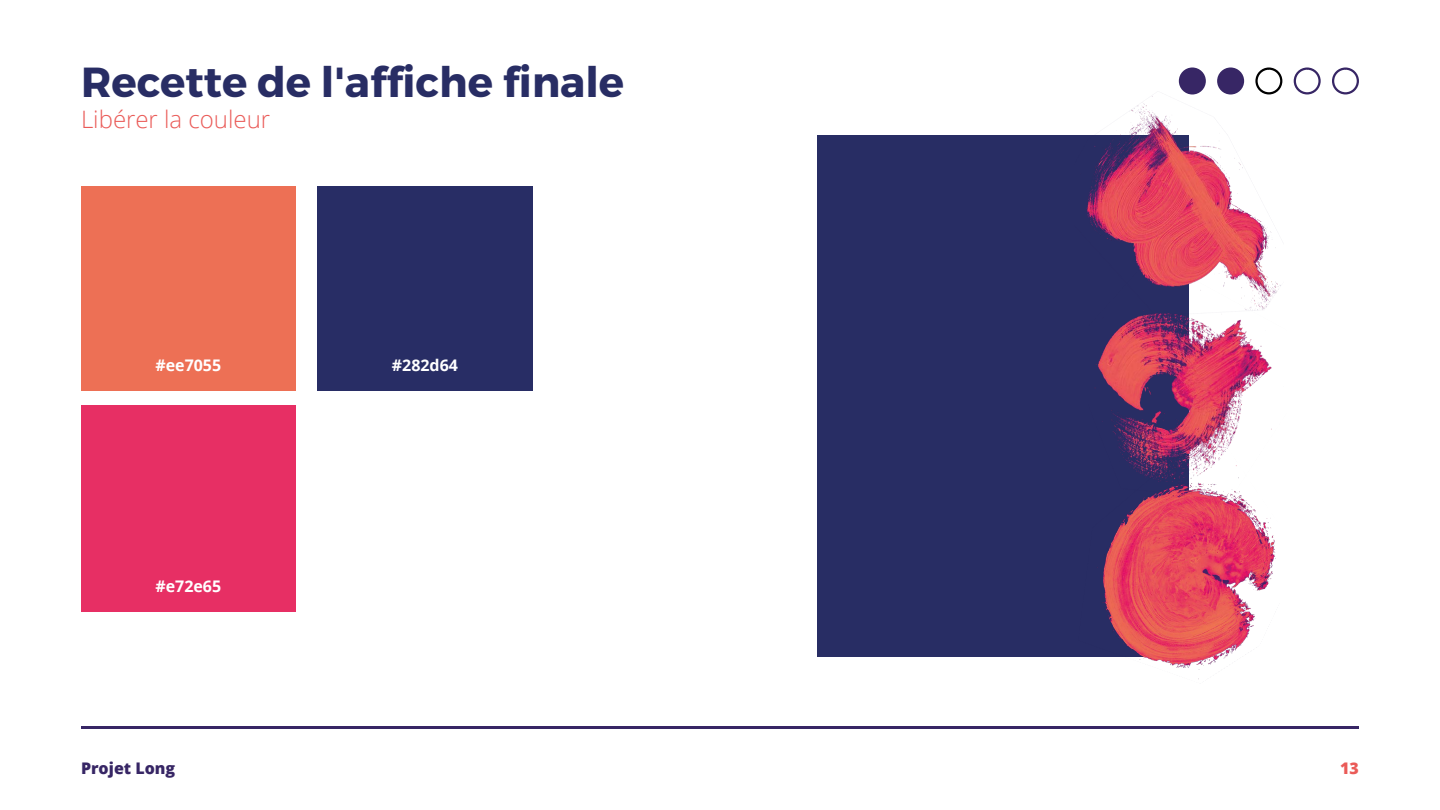
<style>
.page{position:relative;width:1440px;height:810px;background:#fff}
.page>*{position:absolute;margin:0;border:0;box-sizing:border-box;transform-origin:0 0}
.t1{font:700 42px "Montserrat";color:#282d64}
.t2{font:300 24px "Open Sans";color:#ea5b58}
.t3{font:700 16px "Open Sans";color:#fff}
.t4{font:800 16px "Open Sans";color:#372665}
.t5{font:800 16px "Open Sans";color:#ea5b58}
</style>
<div class="page">
<hr style="left:81px;top:726px;width:1278px;height:3px;background:#372665">
<div style="left:81px;top:187px;width:215px;height:203px;background:#ed7055"></div>
<div style="left:81px;top:405px;width:215px;height:206px;background:#e72f64"></div>
<div style="left:318px;top:187px;width:214px;height:203px;background:#282d65"></div>
<div style="left:817px;top:135px;width:371px;height:521px;background:#282d64"></div>
<img style="left:1095px;top:358px;width:177px;height:66px">
<img style="left:1086px;top:69px;width:197px;height:289px">
<img style="left:1079px;top:424px;width:197px;height:256px">
<svg style="left:1332px;top:67px;width:27px;height:27px"></svg>
<svg style="left:1294px;top:67px;width:27px;height:27px"></svg>
<svg style="left:1255px;top:67px;width:27px;height:27px"></svg>
<div style="left:1217px;top:67px;width:27px;height:28px;background:#372665;border-radius:50%"></div>
<div style="left:1179px;top:67px;width:27px;height:28px;background:#372665;border-radius:50%"></div>
<p class="t1" style="left:81px;top:55px;width:545px">Recette de l'affiche finale</p>
<p class="t2" style="left:81px;top:103px;width:191px">Libérer la couleur</p>
<p class="t3" style="left:155px;top:354px;width:67px">#ee7055</p>
<p class="t3" style="left:392px;top:354px;width:68px">#282d64</p>
<p class="t3" style="left:155px;top:575px;width:67px">#e72e65</p>
<p class="t4" style="left:81px;top:757px;width:96px">Projet Long</p>
<p class="t5" style="left:1340px;top:757px;width:20px">13</p>
</div>
